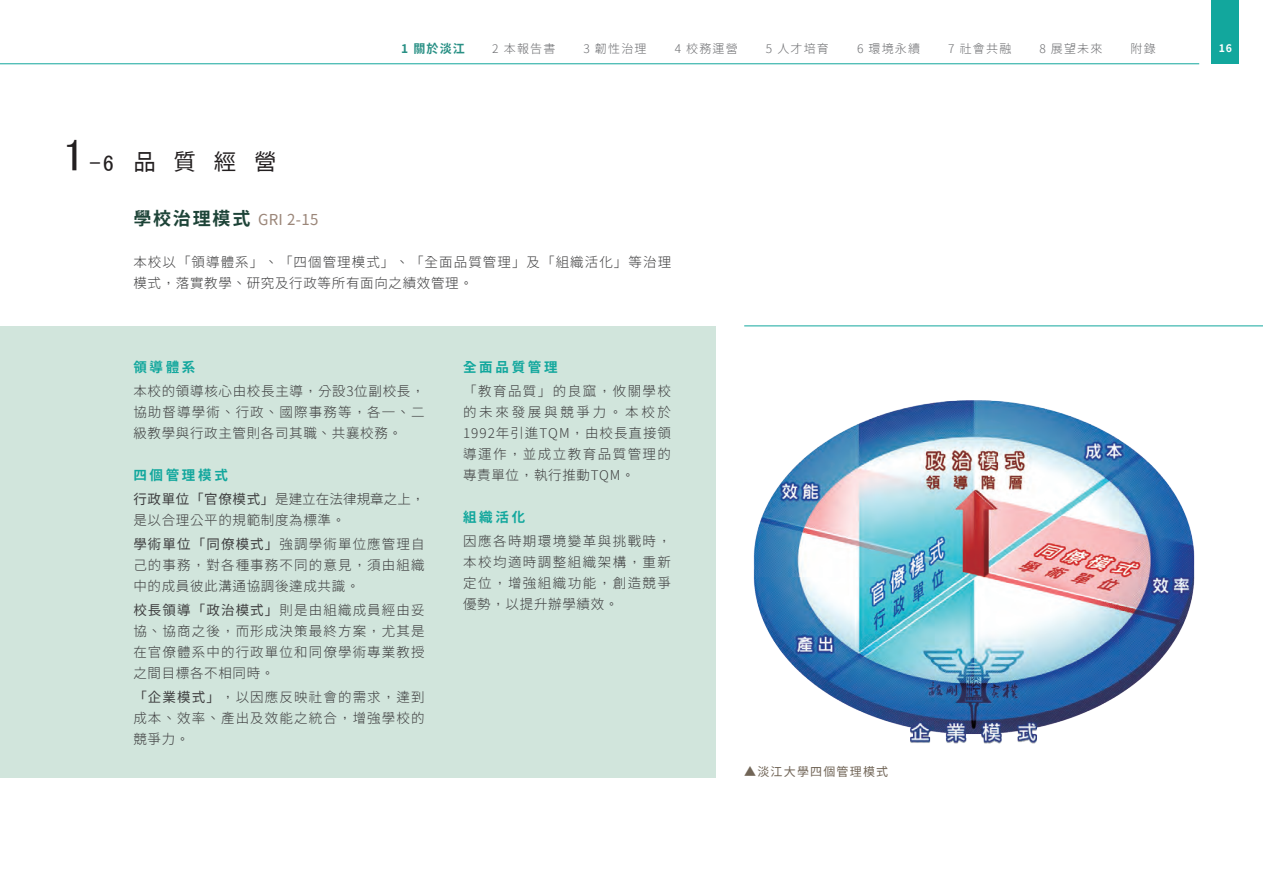
<style>
.page{position:relative;width:1263px;height:893px;background:#fff}
.page>*{position:absolute;margin:0;border:0;box-sizing:border-box;transform-origin:0 0}
.t1{font:22.5px "Taipei Sans TC Beta";color:#231f20}
.t2{font:15px "Taipei Sans TC Beta";color:#9b8679}
.t3{font:300 13.5px/21px "Taipei Sans TC Beta";letter-spacing:.08em;color:#3e3e3f;text-align:justify}
.t4{font:300 13.5px/24px "Taipei Sans TC Beta";letter-spacing:.05em;color:#3e3e3f}
.t5{font:300 13.5px/24px "Taipei Sans TC Beta";letter-spacing:.005em;color:#3e3e3f}
.t6{font:700 13.5px "Taipei Sans TC Beta";letter-spacing:.2em;color:#12a79d}
.t7{font:300 12px "Taipei Sans TC Beta";letter-spacing:.1em;color:#6c6d70}
.t8{font:12px "Taipei Sans TC Beta";letter-spacing:.1em;color:#716557}
.t9{font:700 12px "Taipei Sans TC Beta";color:#299085}
.t10{font:700 10.5px "Taipei Sans TC Beta";color:#fff}
.s1{font-family:"MS P Gothic";font-size:45px}
.s2{font-family:"MS P Gothic"}
.s3{font-weight:700;font-size:18px;color:#1e4438}
.s4{font-weight:700;color:#12a79d}
.s5{font-weight:400}
</style>
<div class="page">
<div style="left:0;top:326px;width:715px;height:452px;background:#d1e5dc"></div>
<hr style="left:0;top:63px;width:1199px;height:1px;background:#12a79d">
<div style="left:1212px;top:0;width:27px;height:64px;background:#12a79d"></div>
<img style="left:753px;top:400px;width:442px;height:344px">
<hr style="left:744px;top:325px;width:519px;height:1px;background:#12a79d">
<h1 class="t1" style="left:62px;top:149px;width:216px"><span class="s1">1</span><span class="s2">-6</span>品質經營</h1>
<p class="t9" style="left:401px;top:42px;width:65px">1 關於淡江</p>
<p class="t7" style="left:492px;top:42px;width:65px">2 本報告書</p>
<p class="t7" style="left:583px;top:42px;width:65px">3 韌性治理</p>
<p class="t7" style="left:675px;top:42px;width:65px">4 校務運營</p>
<p class="t7" style="left:766px;top:42px;width:65px">5 人才培育</p>
<p class="t7" style="left:857px;top:42px;width:65px">6 環境永續</p>
<p class="t7" style="left:948px;top:42px;width:65px">7 社會共融</p>
<p class="t7" style="left:1039px;top:42px;width:65px">8 展望未來</p>
<p class="t7" style="left:1130px;top:42px;width:27px">附錄</p>
<p class="t10" style="left:1219px;top:42px;width:15px">16</p>
<p class="t2" style="left:133px;top:211px;width:187px"><span class="s3">學校治理模式</span> GRI 2-15</p>
<p class="t3" style="left:133px;top:252px;width:539px">本校以「領導體系」、「四個管理模式」、「全面品質管理」及「組織活化」等治理模式，落實教學、研究及行政等所有面向之績效管理。</p>
<p class="t6" style="left:133px;top:359px;width:64px">領導體系</p>
<p class="t3" style="left:133px;top:381px;width:293px">本校的領導核心由校長主導，分設3位副校長，協助督導學術、行政、國際事務等，各一、二級教學與行政主管則各司其職、共襄校務。</p>
<p class="t5" style="left:133px;top:463px;width:293px"><span class="s4">四個管理模式<br></span><span class="s5">行政單位「官僚模式」</span>是建立在法律規章之上，</p>
<p class="t4" style="left:133px;top:508px;width:293px">是以合理公平的規範制度為標準。<br><span class="s5">學術單位「同僚模式」</span>強調學術單位應管理自</p>
<p class="t3" style="left:133px;top:555px;width:293px">己的事務，對各種事務不同的意見，須由組織中的成員彼此溝通協調後達成共識。</p>
<p class="t3" style="left:133px;top:600px;width:293px"><span class="s5">校長領導「政治模式」</span>則是由組織成員經由妥協、協商之後，而形成決策最終方案，尤其是在官僚體系中的行政單位和同僚學術專業教授之間目標各不相同時。</p>
<p class="t3" style="left:133px;top:687px;width:293px"><span class="s5">「企業模式」</span>，以因應反映社會的需求，達到成本、效率、產出及效能之統合，增強學校的競爭力。</p>
<p class="t6" style="left:463px;top:359px;width:96px">全面品質管理</p>
<p class="t3" style="left:463px;top:381px;width:209px">「教育品質」的良窳，攸關學校的未來發展與競爭力。本校於1992年引進TQM，由校長直接領導運作，並成立教育品質管理的專責單位，執行推動TQM。</p>
<p class="t6" style="left:463px;top:509px;width:64px">組織活化</p>
<p class="t3" style="left:463px;top:531px;width:209px">因應各時期環境變革與挑戰時，本校均適時調整組織架構，重新定位，增強組織功能，創造競爭優勢，以提升辦學績效。</p>
<p class="t8" style="left:744px;top:765px;width:145px">▲淡江大學四個管理模式</p>
</div>
